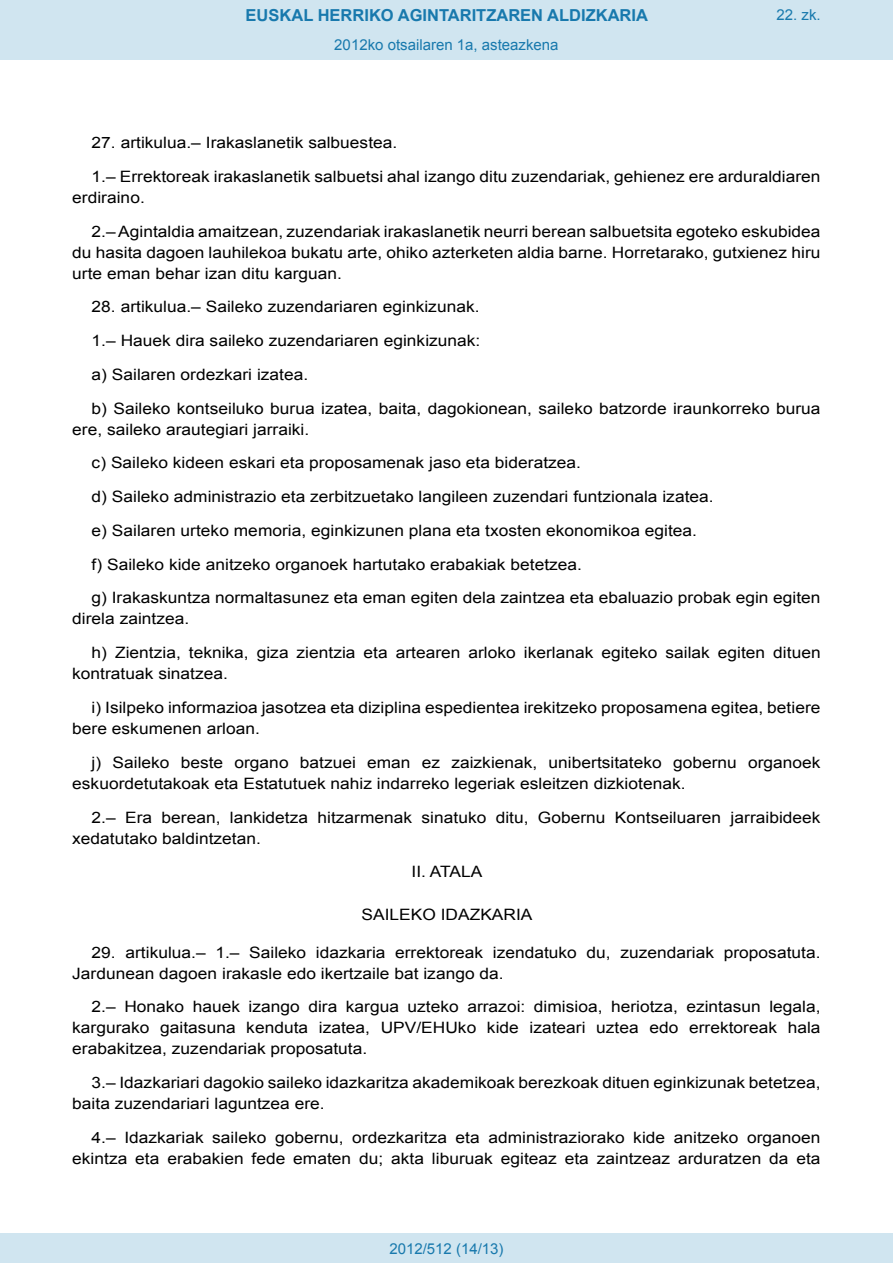
<style>
.page{position:relative;width:893px;height:1263px;background:#fff}
.page>*{position:absolute;margin:0;border:0;box-sizing:border-box;transform-origin:0 0}
.t1{font:700 16.5px "Arial";color:#1879ad}
.BOPVDetalle{font:15.6px/21px "Arial";color:#000;scale:1.11 1}
.BOPVClave{font:15.6px "Arial";color:#000;scale:1.11 1}
.BOPVClaveSin{font:15.6px "Arial";color:#000;scale:1.11 1}
.Paginacion_Centro{font:15px "Arial";color:#1879ad}
</style>
<div class="page">
<div style="left:0;top:0;width:893px;height:60px;background:#d0e5f0"></div>
<div style="left:0;top:1233px;width:893px;height:30px;background:#d0e5f0"></div>
<p class="t1" style="left:246px;top:4px;width:404px">EUSKAL HERRIKO AGINTARITZAREN ALDIZKARIA</p>
<p class="Paginacion_Centro" style="left:334px;top:35px;width:226px">2012ko otsailaren 1a, asteazkena</p>
<p class="Paginacion_Centro" style="left:776px;top:5px;width:46px">22. zk.</p>
<p class="BOPVDetalle" style="left:92px;top:132px;width:277px">27. artikulua.– Irakaslanetik salbuestea.</p>
<p class="BOPVDetalle" style="left:72px;top:166px;width:676px;text-indent:19px">1.– Errektoreak irakaslanetik salbuetsi ahal izango ditu zuzendariak, gehienez ere arduraldiaren erdiraino.</p>
<p class="BOPVDetalle" style="left:72px;top:221px;width:676px;text-align:justify;text-indent:19px">2.– Agintaldia amaitzean, zuzendariak irakaslanetik neurri berean salbuetsita egoteko eskubidea du hasita dagoen lauhilekoa bukatu arte, ohiko azterketen aldia barne. Horretarako, gutxienez hiru urte eman behar izan ditu karguan.</p>
<p class="BOPVDetalle" style="left:92px;top:297px;width:351px">28. artikulua.– Saileko zuzendariaren eginkizunak.</p>
<p class="BOPVDetalle" style="left:92px;top:330px;width:352px">1.– Hauek dira saileko zuzendariaren eginkizunak:</p>
<p class="BOPVDetalle" style="left:92px;top:364px;width:197px">a) Sailaren ordezkari izatea.</p>
<p class="BOPVDetalle" style="left:72px;top:398px;width:676px;text-indent:19px">b) Saileko kontseiluko burua izatea, baita, dagokionean, saileko batzorde iraunkorreko burua ere, saileko arautegiari jarraiki.</p>
<p class="BOPVDetalle" style="left:92px;top:453px;width:442px">c) Saileko kideen eskari eta proposamenak jaso eta bideratzea.</p>
<p class="BOPVDetalle" style="left:92px;top:486px;width:562px">d) Saileko administrazio eta zerbitzuetako langileen zuzendari funtzionala izatea.</p>
<p class="BOPVDetalle" style="left:92px;top:520px;width:547px">e) Sailaren urteko memoria, eginkizunen plana eta txosten ekonomikoa egitea.</p>
<p class="BOPVDetalle" style="left:92px;top:554px;width:443px">f) Saileko kide anitzeko organoek hartutako erabakiak betetzea.</p>
<p class="BOPVDetalle" style="left:72px;top:588px;width:676px;text-indent:19px">g) Irakaskuntza normaltasunez eta eman egiten dela zaintzea eta ebaluazio probak egin egiten direla zaintzea.</p>
<p class="BOPVDetalle" style="left:72px;top:642px;width:676px;text-indent:19px">h) Zientzia, teknika, giza zientzia eta artearen arloko ikerlanak egiteko sailak egiten dituen kontratuak sinatzea.</p>
<p class="BOPVDetalle" style="left:72px;top:697px;width:675px;text-indent:19px">i) Isilpeko informazioa jasotzea eta diziplina espedientea irekitzeko proposamena egitea, betiere bere eskumenen arloan.</p>
<p class="BOPVDetalle" style="left:72px;top:752px;width:676px;text-indent:19px">j) Saileko beste organo batzuei eman ez zaizkienak, unibertsitateko gobernu organoek eskuordetutakoak eta Estatutuek nahiz indarreko legeriak esleitzen dizkiotenak.</p>
<p class="BOPVDetalle" style="left:72px;top:807px;width:676px;text-indent:19px">2.– Era berean, lankidetza hitzarmenak sinatuko ditu, Gobernu Kontseiluaren jarraibideek xedatutako baldintzetan.</p>
<p class="BOPVClaveSin" style="left:411px;top:861px;width:65px">II. ATALA</p>
<p class="BOPVClave" style="left:361px;top:904px;width:156px">SAILEKO IDAZKARIA</p>
<p class="BOPVDetalle" style="left:72px;top:942px;width:676px;text-indent:19px">29. artikulua.– 1.– Saileko idazkaria errektoreak izendatuko du, zuzendariak proposatuta.<br>Jardunean dagoen irakasle edo ikertzaile bat izango da.</p>
<p class="BOPVDetalle" style="left:72px;top:996px;width:676px;text-align:justify;text-indent:19px">2.– Honako hauek izango dira kargua uzteko arrazoi: dimisioa, heriotza, ezintasun legala, kargurako gaitasuna kenduta izatea, UPV/EHUko kide izateari uztea edo errektoreak hala erabakitzea, zuzendariak proposatuta.</p>
<p class="BOPVDetalle" style="left:72px;top:1072px;width:676px;text-indent:19px">3.– Idazkariari dagokio saileko idazkaritza akademikoak berezkoak dituen eginkizunak betetzea, baita zuzendariari laguntzea ere.</p>
<p class="BOPVDetalle" style="left:72px;top:1127px;width:676px;text-align:right">4.– Idazkariak saileko gobernu, ordezkaritza eta administraziorako kide anitzeko organoen ekintza eta erabakien fede ematen du; akta liburuak egiteaz eta zaintzeaz arduratzen da eta</p>
<p class="Paginacion_Centro" style="left:389px;top:1238px;width:116px">2012/512 (14/13)</p>
</div>
